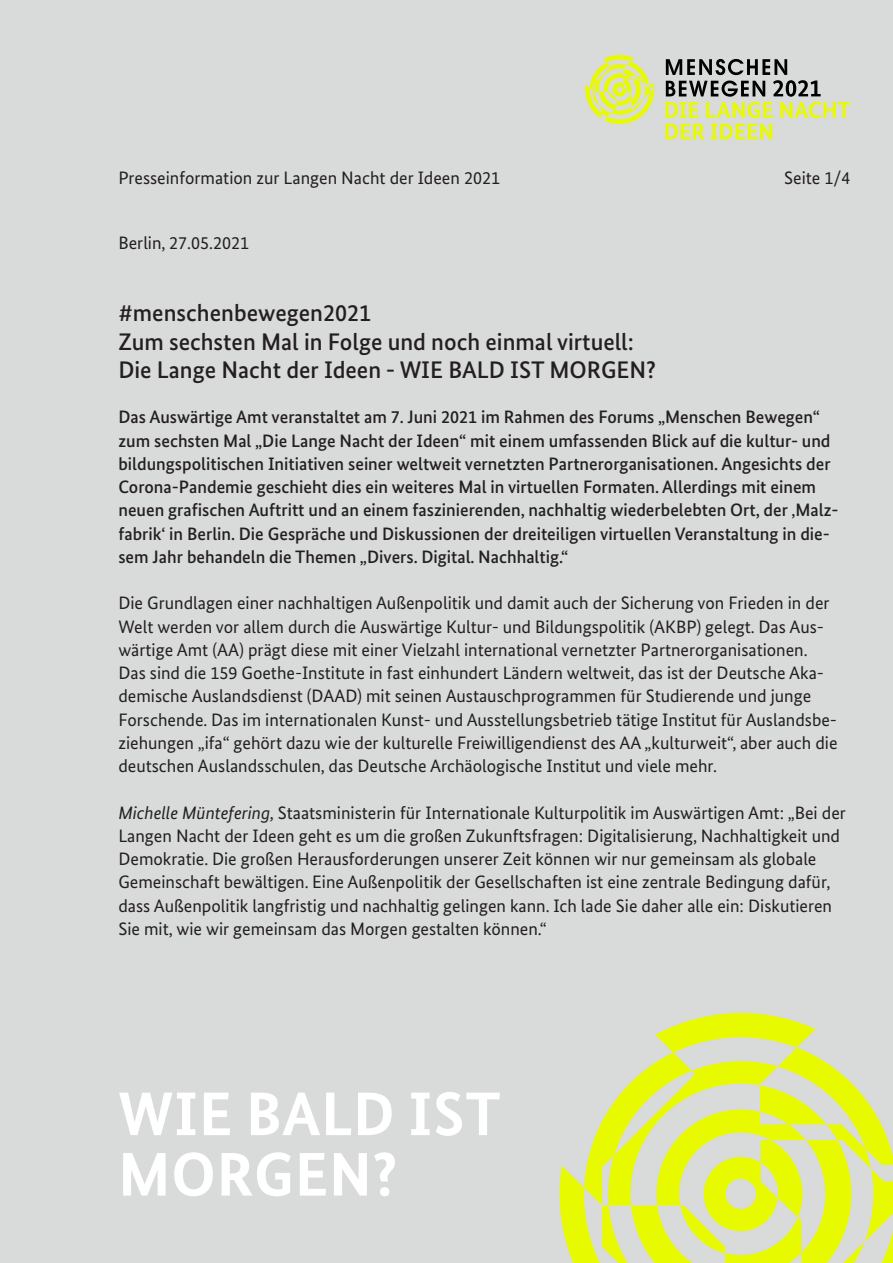
<style>
.page{position:relative;width:893px;height:1263px;background:#d9dada}
.page>*{position:absolute;margin:0;border:0;box-sizing:border-box;transform-origin:0 0}
.t1{font:700 61.65px "Bundes Sans";letter-spacing:.01em;color:#fff}
.Fließ{font:500 24px "Bundes Sans";color:#231f20}
.Fließ-2{font:18px/23.2px "Bundes Sans";color:#231f20}
.Fließ-3{font:500 18px/23.2px "Bundes Sans";color:#231f20}
.s1{font-style:italic}
</style>
<div class="page">
<svg style="left:560px;top:1013px;width:333px;height:250px"></svg>
<svg style="left:665px;top:59px;width:185px;height:59px"></svg>
<svg style="left:665px;top:124px;width:40px;height:16px"></svg>
<svg style="left:711px;top:124px;width:61px;height:16px"></svg>
<svg style="left:585px;top:55px;width:69px;height:69px"></svg>
<p class="Fließ-2" style="left:118px;top:166px;width:383px">Presseinformation zur Langen Nacht der Ideen 2021</p>
<p class="Fließ-2" style="left:784px;top:166px;width:68px">Seite 1/4</p>
<p class="Fließ-2" style="left:118px;top:231px;width:132px">Berlin, 27.05.2021</p>
<p class="Fließ" style="left:118px;top:298px;width:254px">#menschenbewegen2021</p>
<p class="Fließ" style="left:118px;top:327px;width:517px">Zum sechsten Mal in Folge und noch einmal virtuell:</p>
<p class="Fließ" style="left:118px;top:356px;width:539px">Die Lange Nacht der Ideen - WIE BALD IST MORGEN?</p>
<p class="Fließ-3" style="left:118px;top:405px;width:722px">Das Auswärtige Amt veranstaltet am 7. Juni 2021 im Rahmen des Forums „Menschen Bewegen“ zum sechsten Mal „Die Lange Nacht der Ideen“ mit einem umfassenden Blick auf die kultur- und bildungspolitischen Initiativen seiner weltweit vernetzten Partnerorganisationen. Angesichts der Corona-Pandemie geschieht dies ein weiteres Mal in virtuellen Formaten. Allerdings mit einem neuen grafischen Auftritt und an einem faszinierenden, nachhaltig wiederbelebten Ort, der ‚Malz&shy;fabrik‘ in Berlin. Die Gespräche und Diskussionen der dreiteiligen virtuellen Veranstaltung in die&shy;sem Jahr behandeln die Themen „Divers. Digital. Nachhaltig.“</p>
<p class="Fließ-2" style="left:118px;top:591px;width:721px">Die Grundlagen einer nachhaltigen Außenpolitik und damit auch der Sicherung von Frieden in der Welt werden vor allem durch die Auswärtige Kultur- und Bildungspolitik (AKBP) gelegt. Das Aus&shy;wärtige Amt (AA) prägt diese mit einer Vielzahl international vernetzter Partnerorganisationen.<br>Das sind die 159 Goethe-Institute in fast einhundert Ländern weltweit, das ist der Deutsche Aka&shy;demische Auslandsdienst (DAAD) mit seinen Austauschprogrammen für Studierende und junge Forschende. Das im internationalen Kunst- und Ausstellungsbetrieb tätige Institut für Auslandsbe&shy;ziehungen „ifa“ gehört dazu wie der kulturelle Freiwilligendienst des AA „kulturweit“, aber auch die deutschen Auslandsschulen, das Deutsche Archäologische Institut und viele mehr.</p>
<p class="Fließ-2" style="left:118px;top:801px;width:729px"><span class="s1">Michelle Müntefering,</span> Staatsministerin für Internationale Kulturpolitik im Auswärtigen Amt: „Bei der Langen Nacht der Ideen geht es um die großen Zukunftsfragen: Digitalisierung, Nachhaltigkeit und Demokratie. Die großen Herausforderungen unserer Zeit können wir nur gemeinsam als globale Gemeinschaft bewältigen. Eine Außenpolitik der Gesellschaften ist eine zentrale Bedingung dafür, dass Außenpolitik langfristig und nachhaltig gelingen kann. Ich lade Sie daher alle ein: Diskutieren Sie mit, wie wir gemeinsam das Morgen gestalten können.“</p>
<p class="t1" style="left:118px;top:1076px;width:384px">WIE BALD IST</p>
<p class="t1" style="left:118px;top:1137px;width:281px">MORGEN?</p>
</div>
